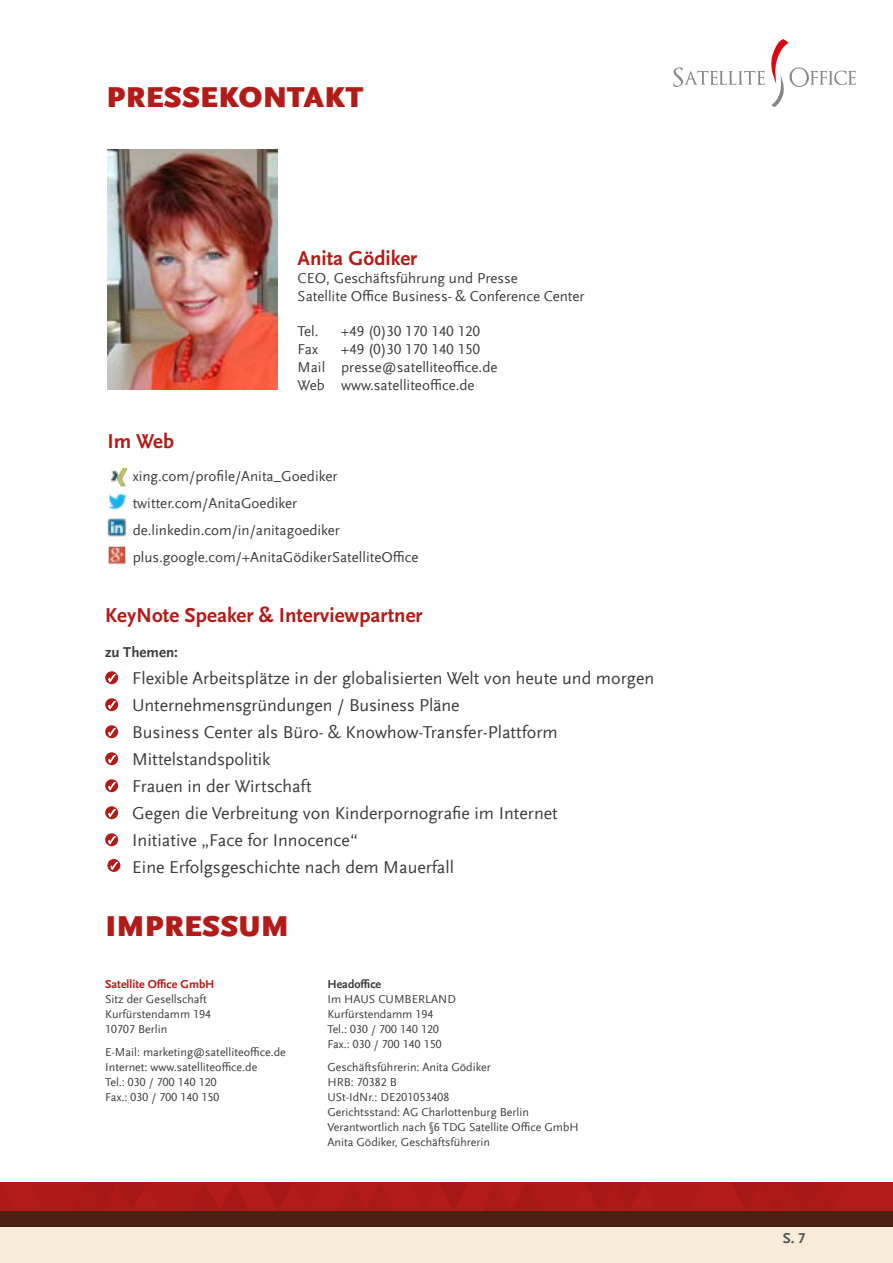
<style>
.page{position:relative;width:893px;height:1263px;background:#fff}
.page>*{position:absolute;margin:0;border:0;box-sizing:border-box;transform-origin:0 0}
.t1{font:900 30px "Scala Sans OT";letter-spacing:.01em;color:#b21b18}
.t2{font:700 21px "Scala Sans OT";color:#b21b18}
.t3{font:18px/27px "Scala Sans Offc";color:#3c3c3b}
.t4{font:15px/18px "Scala Sans Offc";color:#3c3c3b}
.t5{font:700 15px "Scala Sans Offc";color:#3c3c3b}
.t6{font:700 15px "Scala Sans Offc";color:#575756}
.t7{font:12px/15px "Scala Sans Offc";color:#3c3c3b}
.t8{font:700 12px "Scala Sans OT";color:#b21b18}
.t9{font:700 12px "Scala Sans Offc";color:#3c3c3b}
</style>
<div class="page">
<svg style="left:105px;top:671px;width:13px;height:13px"></svg>
<svg style="left:108px;top:671px;width:8px;height:12px"></svg>
<svg style="left:105px;top:698px;width:13px;height:13px"></svg>
<svg style="left:108px;top:698px;width:8px;height:12px"></svg>
<svg style="left:105px;top:725px;width:13px;height:13px"></svg>
<svg style="left:108px;top:725px;width:8px;height:12px"></svg>
<svg style="left:105px;top:752px;width:13px;height:13px"></svg>
<svg style="left:108px;top:752px;width:8px;height:12px"></svg>
<svg style="left:105px;top:779px;width:13px;height:13px"></svg>
<svg style="left:108px;top:779px;width:8px;height:12px"></svg>
<svg style="left:105px;top:806px;width:13px;height:13px"></svg>
<svg style="left:108px;top:806px;width:8px;height:12px"></svg>
<svg style="left:105px;top:833px;width:13px;height:13px"></svg>
<svg style="left:108px;top:833px;width:8px;height:12px"></svg>
<div style="left:0;top:1182px;width:893px;height:59px;background:#b21b18"></div>
<div style="left:0;top:1226px;width:893px;height:37px;background:#f9ebd9"></div>
<div style="left:0;top:1211px;width:893px;height:15px;background:#4d2014"></div>
<img style="left:107px;top:150px;width:170px;height:240px">
<img style="left:108px;top:546px;width:18px;height:18px">
<img style="left:110px;top:469px;width:16px;height:18px">
<img style="left:108px;top:493px;width:19px;height:17px">
<img style="left:107px;top:516px;width:20px;height:21px">
<svg style="left:107px;top:859px;width:13px;height:13px"></svg>
<svg style="left:110px;top:859px;width:8px;height:11px"></svg>
<svg style="left:673px;top:39px;width:183px;height:68px"></svg>
<h1 class="t1" style="left:106px;top:80px;width:259px">PRESSEKONTAKT</h1>
<h2 class="t2" style="left:108px;top:429px;width:68px">Im Web</h2>
<h2 class="t2" style="left:298px;top:246px;width:121px">Anita Gödiker</h2>
<p class="t4" style="left:298px;top:269px;width:288px">CEO, Geschäftsführung und Presse<br>Satellite Office Business- &amp; Conference Center</p>
<p class="t4" style="left:298px;top:322px;width:22px">Tel.</p>
<p class="t4" style="left:341px;top:322px;width:141px">+49 (0)30 170 140 120</p>
<p class="t4" style="left:298px;top:340px;width:22px">Fax</p>
<p class="t4" style="left:298px;top:340px;width:201px;text-indent:44px">+49 (0)30 170 140 150<br>Mail presse@satelliteoffice.de<br>Web www.satelliteoffice.de</p>
<p class="t4" style="left:133px;top:463px;width:287px;line-height:27px">xing.com/profile/Anita_Goediker twitter.com/AnitaGoediker de.linkedin.com/in/anitagoediker plus.google.com/+AnitaGödikerSatelliteOffice</p>
<h2 class="t2" style="left:105px;top:603px;width:319px">KeyNote Speaker &amp; Interviewpartner</h2>
<p class="t5" style="left:105px;top:644px;width:74px">zu Themen:</p>
<h3 class="t3" style="left:108px;top:665px;width:547px"><sup>✓</sup> Flexible Arbeitsplätze in der globalisierten Welt von heute und morgen</h3>
<h3 class="t3" style="left:108px;top:692px;width:353px"><sup>✓</sup> Unternehmensgründungen / Business Pläne</h3>
<h3 class="t3" style="left:108px;top:719px;width:451px"><sup>✓</sup> Business Center als Büro- &amp; Knowhow-Transfer-Plattform</h3>
<h3 class="t3" style="left:108px;top:746px;width:163px"><sup>✓</sup> Mittelstandspolitik</h3>
<h3 class="t3" style="left:108px;top:773px;width:205px"><sup>✓</sup> Frauen in der Wirtschaft</h3>
<h3 class="t3" style="left:108px;top:800px;width:451px"><sup>✓</sup> Gegen die Verbreitung von Kinderpornografie im Internet</h3>
<h3 class="t3" style="left:132px;top:827px;width:323px;text-indent:-24px"><sup>✓</sup> Initiative „Face for Innocence“<br>Eine Erfolgsgeschichte nach dem Mauerfall</h3>
<h1 class="t1" style="left:105px;top:909px;width:185px">IMPRESSUM</h1>
<p class="t8" style="left:105px;top:977px;width:111px">Satellite Office GmbH</p>
<p class="t7" style="left:105px;top:991px;width:108px">Sitz der Gesellschaft<br>Kurfürstendamm 194<br>10707 Berlin</p>
<p class="t7" style="left:105px;top:1045px;width:182px">E-Mail: marketing@satelliteoffice.de<br>Internet: www.satelliteoffice.de<br>Tel.: 030 / 700 140 120<br>Fax.: 030 / 700 140 150</p>
<p class="t9" style="left:327px;top:977px;width:55px">Headoffice</p>
<p class="t7" style="left:327px;top:991px;width:130px">Im HAUS CUMBERLAND<br>Kurfürstendamm 194<br>Tel.: 030 / 700 140 120<br>Fax.: 030 / 700 140 150</p>
<p class="t7" style="left:327px;top:1060px;width:253px">Geschäftsführerin: Anita Gödiker<br>HRB: 70382 B<br>USt-IdNr.: DE201053408<br>Gerichtsstand: AG Charlottenburg Berlin Verantwortlich nach §6 TDG Satellite Office GmbH Anita Gödiker, Geschäftsführerin</p>
<p class="t6" style="left:783px;top:1229px;width:25px">S. 7</p>
</div>
